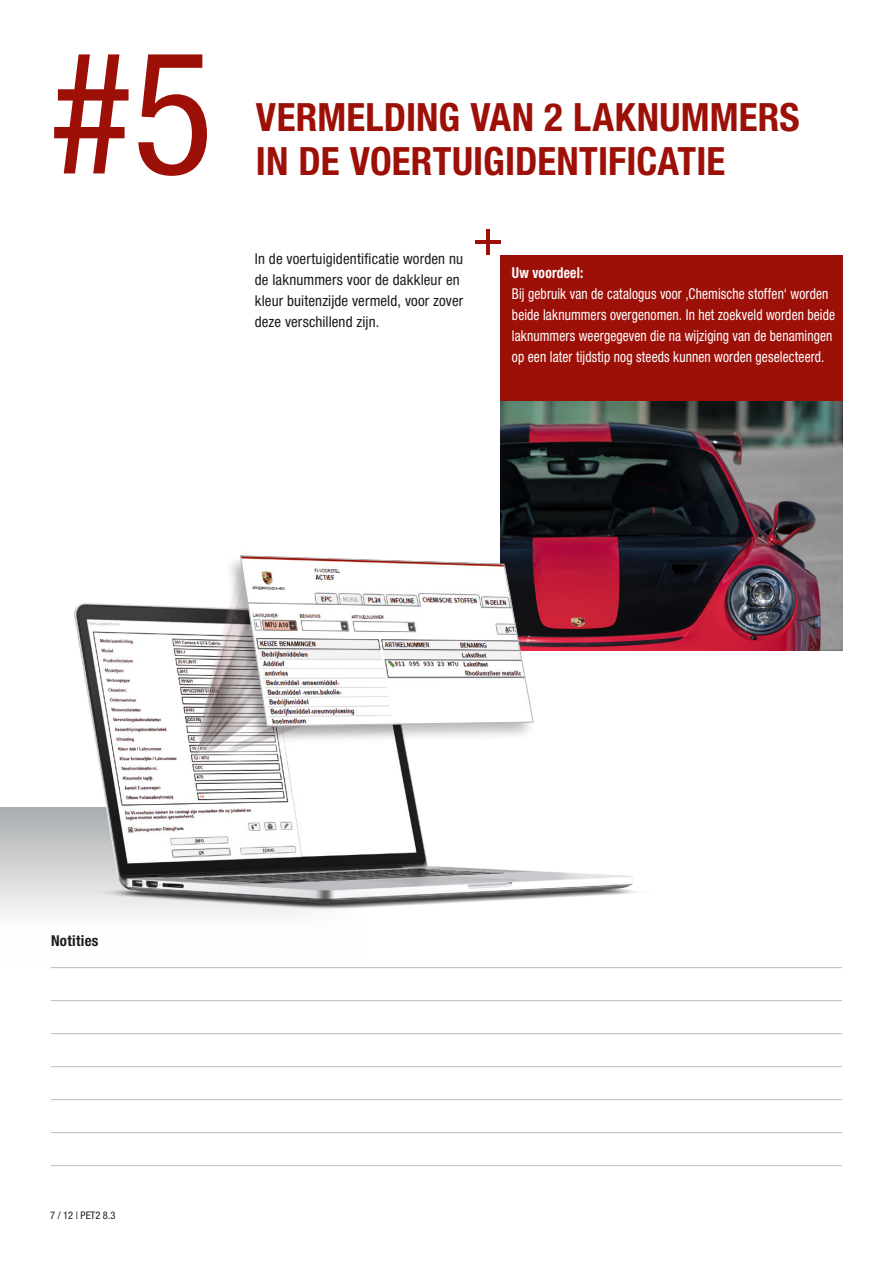
<style>
.page{position:relative;width:893px;height:1263px;background:#fff}
.page>*{position:absolute;margin:0;border:0;box-sizing:border-box;transform-origin:0 0}
.t1{font:condensed 171.45px "Helvetica Neue LT Std";color:#9c1007}
.t2{font:700 condensed 39px/43px "Helvetica Neue LT Std";letter-spacing:.005em;color:#9c1007}
.t3{font:condensed 15px/21px "Helvetica Neue LT Std";letter-spacing:.01em;color:#fff;scale:.9 1}
.t4{font:condensed 15px/21px "Helvetica Neue LT Std";letter-spacing:.01em;color:#1d1d1b}
.t5{font:700 condensed 15px "Helvetica Neue LT Std";letter-spacing:.02em;color:#fff;scale:.9 1}
.t6{font:700 condensed 15px "Helvetica Neue LT Std";letter-spacing:.02em;color:#1d1d1b}
.t7{font:condensed 10.5px "Helvetica Neue LT Std";color:#1d1d1b}
</style>
<div class="page">
<div style="left:0;top:807px;width:415px;height:160px;background:linear-gradient(to bottom,#aeb1b3,#fff)"></div>
<div style="left:294px;top:796px;width:152px;height:172px;background:#fff"></div>
<img style="left:500px;top:401px;width:343px;height:250px">
<div style="left:500px;top:255px;width:343px;height:146px;background:#9c1007"></div>
<hr style="left:486px;top:230px;width:4px;height:25px;background:#9c1007">
<hr style="left:475px;top:241px;width:25px;height:3px;background:#9c1007">
<hr style="left:51px;top:967px;width:791px;height:1px;background:#b8bcbf">
<hr style="left:51px;top:1000px;width:791px;height:1px;background:#b8bcbf">
<hr style="left:51px;top:1033px;width:791px;height:1px;background:#b8bcbf">
<hr style="left:51px;top:1066px;width:791px;height:1px;background:#b8bcbf">
<hr style="left:51px;top:1099px;width:791px;height:1px;background:#b8bcbf">
<hr style="left:51px;top:1132px;width:791px;height:1px;background:#b8bcbf">
<hr style="left:51px;top:1165px;width:791px;height:1px;background:#b8bcbf">
<img style="left:47px;top:537px;width:623px;height:401px">
<svg style="left:240px;top:555px;width:294px;height:172px"></svg>
<h1 class="t1" style="left:50px;top:14px;width:165px">#5</h1>
<h2 class="t2" style="left:256px;top:96px;width:545px">VERMELDING VAN 2 LAKNUMMERS<br>IN DE VOERTUIGIDENTIFICATIE</h2>
<p class="t4" style="left:255px;top:248px;width:210px">In de voertuigidentificatie worden nu de laknummers voor de dakkleur en kleur buitenzijde vermeld, voor zover deze verschillend zijn.</p>
<p class="t5" style="left:512px;top:264px;width:81px">Uw voordeel:</p>
<p class="t3" style="left:512px;top:283px;width:361px">Bij gebruik van de catalogus voor ‚Chemische stoffen‘ worden beide laknummers overgenomen. In het zoekveld worden beide laknummers weergegeven die na wijziging van de benamingen op een later tijdstip nog steeds kunnen worden geselecteerd.</p>
<p class="t6" style="left:51px;top:932px;width:49px">Notities</p>
<p class="t7" style="left:50px;top:1209px;width:67px">7 / 12 | PET2 8.3</p>
</div>
